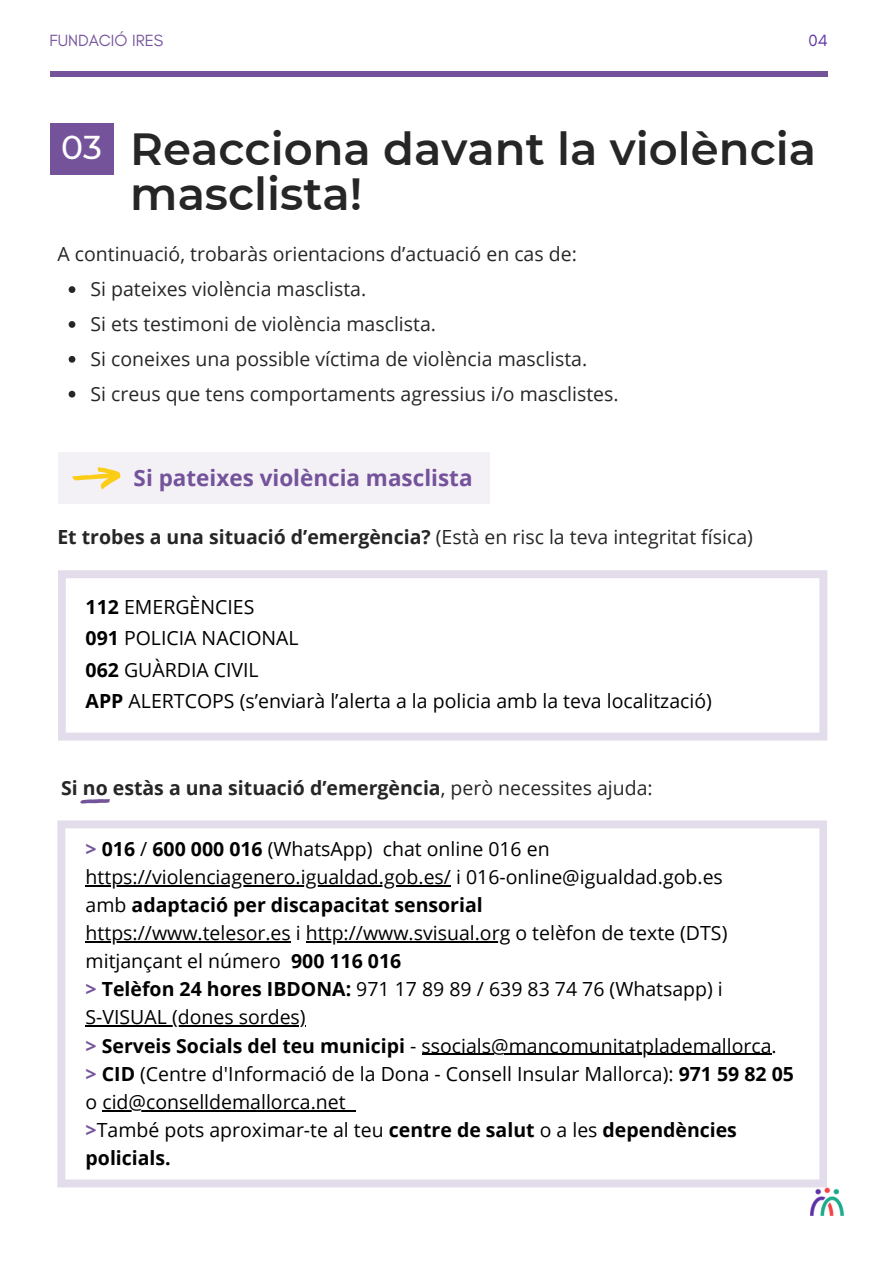
<style>
.page{position:relative;width:893px;height:1264px;background:#fff}
.page>*{position:absolute;margin:0;border:0;box-sizing:border-box;transform-origin:0 0}
.t1{font:600 45px/45px "Montserrat";color:#262626}
.t2{font:500 33px "Montserrat";color:#fff}
.t3{font:700 22.5px "Open Sans";color:#74539b}
.t4{font:19.5px/28px "Open Sans";color:#000}
.t5{font:19.5px "Open Sans";color:#262626}
.t6{font:700 19.5px/28px "Open Sans";color:#000}
.t7{font:700 19.5px "Open Sans";color:#262626}
.t8{font:16.5px "Glacial Indifference";color:#74539b}
.t9{font:16.5px "Glacial Indifference";color:#5d32a7}
.s1{font-weight:700}
.s2{font-weight:400}
.s3{font-weight:700;color:#74539b}
.s4{color:#74539b}
</style>
<div class="page">
<div style="left:50px;top:72px;width:777px;height:5px;background:#74539b"></div>
<svg style="left:57px;top:820px;width:770px;height:367px"></svg>
<svg style="left:58px;top:570px;width:769px;height:170px"></svg>
<div style="left:50px;top:123px;width:63px;height:52px;background:#74539b"></div>
<div style="left:58px;top:452px;width:431px;height:52px;background:#f3f0f6"></div>
<svg style="left:72px;top:467px;width:49px;height:22px"></svg>
<svg style="left:80px;top:799px;width:30px;height:4px"></svg>
<svg style="left:69px;top:286px;width:6px;height:7px"></svg>
<svg style="left:69px;top:321px;width:6px;height:7px"></svg>
<svg style="left:69px;top:356px;width:6px;height:7px"></svg>
<svg style="left:69px;top:391px;width:6px;height:6px"></svg>
<hr style="left:86px;top:885px;width:365px;height:1px;background:#000">
<hr style="left:86px;top:941px;width:205px;height:1px;background:#000">
<hr style="left:306px;top:941px;width:204px;height:1px;background:#000">
<hr style="left:86px;top:1025px;width:220px;height:1px;background:#000">
<hr style="left:421px;top:1053px;width:350px;height:1px;background:#000">
<hr style="left:102px;top:1109px;width:244px;height:2px;background:#000">
<svg style="left:346px;top:1109px;width:10px;height:2px"></svg>
<img style="left:810px;top:1187px;width:34px;height:29px">
<p class="t8" style="left:49px;top:30px;width:115px">FUNDACIÓ IRES</p>
<p class="t9" style="left:808px;top:30px;width:21px">04</p>
<p class="t2" style="left:61px;top:127px;width:42px">03</p>
<p class="t1" style="left:130px;top:126px;width:687px">Reacciona davant la violència masclista!</p>
<p class="t5" style="left:57px;top:241px;width:521px">A continuació, trobaràs orientacions d’actuació en cas de:</p>
<p class="t5" style="left:90px;top:275px;width:277px">Si pateixes violència masclista.</p>
<p class="t5" style="left:90px;top:310px;width:347px">Si ets testimoni de violència masclista.</p>
<p class="t5" style="left:90px;top:345px;width:498px">Si coneixes una possible víctima de violència masclista.</p>
<p class="t5" style="left:90px;top:380px;width:529px">Si creus que tens comportaments agressius i/o masclistes.</p>
<p class="t3" style="left:134px;top:462px;width:340px">Si pateixes violència masclista</p>
<p class="t5" style="left:57px;top:523px;width:697px"><span class="s1">Et trobes a una situació d’emergència?</span> (Està en risc la teva integritat física)</p>
<p class="t4" style="left:86px;top:592px;width:170px"><span class="s1">112</span> EMERGÈNCIES</p>
<p class="t4" style="left:86px;top:623px;width:214px"><span class="s1">091</span> POLICIA NACIONAL</p>
<p class="t4" style="left:86px;top:655px;width:175px"><span class="s1">062</span> GUÀRDIA CIVIL</p>
<p class="t4" style="left:86px;top:686px;width:627px"><span class="s1">APP</span> ALERTCOPS (s’enviarà l’alerta a la policia amb la teva localització)</p>
<p class="t7" style="left:61px;top:773px;width:593px">Si no estàs a una situació d’emergència<span class="s2">, però necessites ajuda:</span></p>
<p class="t4" style="left:86px;top:834px;width:638px"><span class="s3">&gt;</span> <span class="s1">016</span> / <span class="s1">600 000 016</span> (WhatsApp) chat online 016 en https://violenciagenero.igualdad.gob.es/ i 016-online@igualdad.gob.es</p>
<p class="t6" style="left:86px;top:890px;width:398px"><span class="s2">amb</span> adaptació per discapacitat sensorial</p>
<p class="t4" style="left:86px;top:918px;width:643px">https://www.telesor.es i http://www.svisual.org o telèfon de texte (DTS) mitjançant el número <span class="s1">900 116 016</span></p>
<p class="t4" style="left:86px;top:974px;width:638px"><span class="s3">&gt;</span> <span class="s1">Telèfon 24 hores IBDONA:</span> 971 17 89 89 / 639 83 74 76 (Whatsapp) i</p>
<p class="t4" style="left:86px;top:1002px;width:221px">S-VISUAL (dones sordes)</p>
<p class="t4" style="left:86px;top:1030px;width:692px"><span class="s3">&gt;</span> <span class="s1">Serveis Socials del teu municipi</span> - ssocials@mancomunitatplademallorca.</p>
<p class="t4" style="left:86px;top:1059px;width:709px"><span class="s3">&gt;</span> <span class="s1">CID</span> (Centre d'Informació de la Dona - Consell Insular Mallorca): <span class="s1">971 59 82 05 </span>o cid@conselldemallorca.net</p>
<p class="t6" style="left:86px;top:1115px;width:652px"><span class="s4">&gt;</span><span class="s2">També pots aproximar-te al teu</span> centre de salut <span class="s2">o a les</span> dependències policials.</p>
</div>
